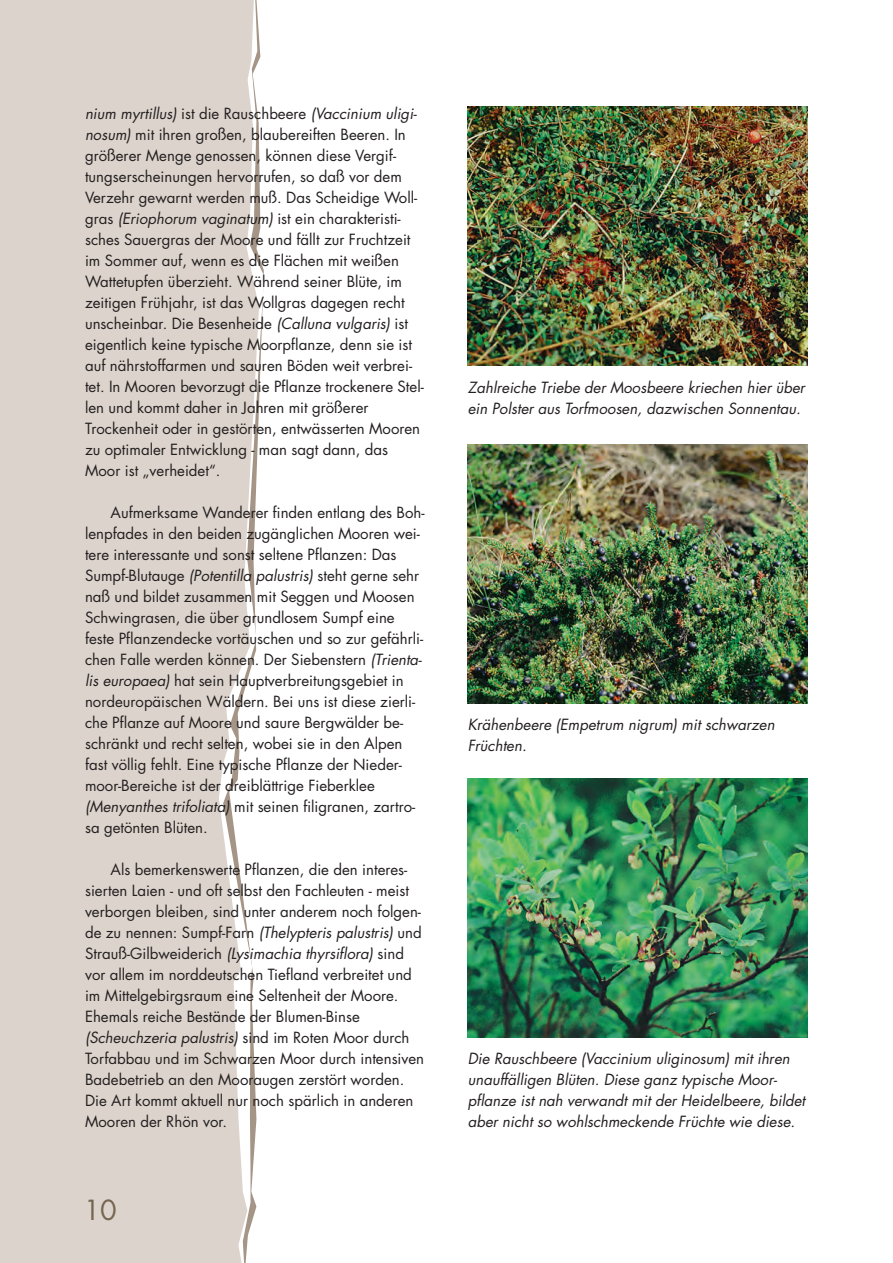
<style>
.page{position:relative;width:893px;height:1263px;background:#fff}
.page>*{position:absolute;margin:0;border:0;box-sizing:border-box;transform-origin:0 0}
.t1{font:27px "Futura";color:#766651}
.t2{font:15px/21px "Futura";color:#231f20}
.t3{font:italic 15px/21px "Futura";color:#231f20}
.s1{font-style:italic}
</style>
<div class="page">
<img style="left:0;top:0;width:808px;height:1263px">
<p class="t2" style="left:85px;top:104px;width:340px"><span class="s1">nium myrtillus)</span> ist die Rauschbeere <span class="s1">(Vaccinium uligi&shy;nosum)</span> mit ihren großen, blaubereiften Beeren. In größerer Menge genossen, können diese Vergif&shy;tungserscheinungen hervorrufen, so daß vor dem Verzehr gewarnt werden muß. Das Scheidige Woll&shy;gras <span class="s1">(Eriophorum vaginatum)</span> ist ein charakteristi&shy;sches Sauergras der Moore und fällt zur Fruchtzeit im Sommer auf, wenn es die Flächen mit weißen Wattetupfen überzieht. Während seiner Blüte, im zeitigen Frühjahr, ist das Wollgras dagegen recht unscheinbar. Die Besenheide <span class="s1">(Calluna vulgaris)</span> ist eigentlich keine typische Moorpflanze, denn sie ist auf nährstoffarmen und sauren Böden weit verbrei&shy;tet. In Mooren bevorzugt die Pflanze trockenere Stel&shy;len und kommt daher in Jahren mit größerer Trockenheit oder in gestörten, entwässerten Mooren zu optimaler Entwicklung - man sagt dann, das Moor ist „verheidet“.</p>
<p class="t2" style="left:85px;top:503px;width:341px;text-indent:26px">Aufmerksame Wanderer finden entlang des Boh&shy;lenpfades in den beiden zugänglichen Mooren wei&shy;tere interessante und sonst seltene Pflanzen: Das Sumpf-Blutauge <span class="s1">(Potentilla palustris)</span> steht gerne sehr naß und bildet zusammen mit Seggen und Moosen Schwingrasen, die über grundlosem Sumpf eine feste Pflanzendecke vortäuschen und so zur gefährli&shy;chen Falle werden können. Der Siebenstern <span class="s1">(Trienta&shy;lis europaea)</span> hat sein Hauptverbreitungsgebiet in nordeuropäischen Wäldern. Bei uns ist diese zierli&shy;che Pflanze auf Moore und saure Bergwälder be&shy;schränkt und recht selten, wobei sie in den Alpen fast völlig fehlt. Eine typische Pflanze der Nieder&shy;moor-Bereiche ist der dreiblättrige Fieberklee <span class="s1">(Menyanthes trifoliata)</span> mit seinen filigranen, zartro&shy;sa getönten Blüten.</p>
<p class="t2" style="left:85px;top:860px;width:341px;text-indent:26px">Als bemerkenswerte Pflanzen, die den interes&shy;sierten Laien - und oft selbst den Fachleuten - meist verborgen bleiben, sind unter anderem noch folgen&shy;de zu nennen: Sumpf-Farn <span class="s1">(Thelypteris palustris)</span> und Strauß-Gilbweiderich <span class="s1">(Lysimachia thyrsiflora)</span> sind vor allem im norddeutschen Tiefland verbreitet und im Mittelgebirgsraum eine Seltenheit der Moore.<br>Ehemals reiche Bestände der Blumen-Binse <span class="s1">(Scheuchzeria palustris)</span> sind im Roten Moor durch Torfabbau und im Schwarzen Moor durch intensiven Badebetrieb an den Mooraugen zerstört worden.<br>Die Art kommt aktuell nur noch spärlich in anderen Mooren der Rhön vor.</p>
<h1 class="t1" style="left:84px;top:1198px;width:35px">10</h1>
<p class="t3" style="left:468px;top:378px;width:339px">Zahlreiche Triebe der Moosbeere kriechen hier über ein Polster aus Torfmoosen, dazwischen Sonnentau.</p>
<p class="t3" style="left:468px;top:716px;width:308px">Krähenbeere (Empetrum nigrum) mit schwarzen<br>Früchten.</p>
<p class="t3" style="left:468px;top:1049px;width:339px">Die Rauschbeere (Vaccinium uliginosum) mit ihren unauffälligen Blüten. Diese ganz typische Moor&shy;pflanze ist nah verwandt mit der Heidelbeere, bildet aber nicht so wohlschmeckende Früchte wie diese.</p>
</div>
